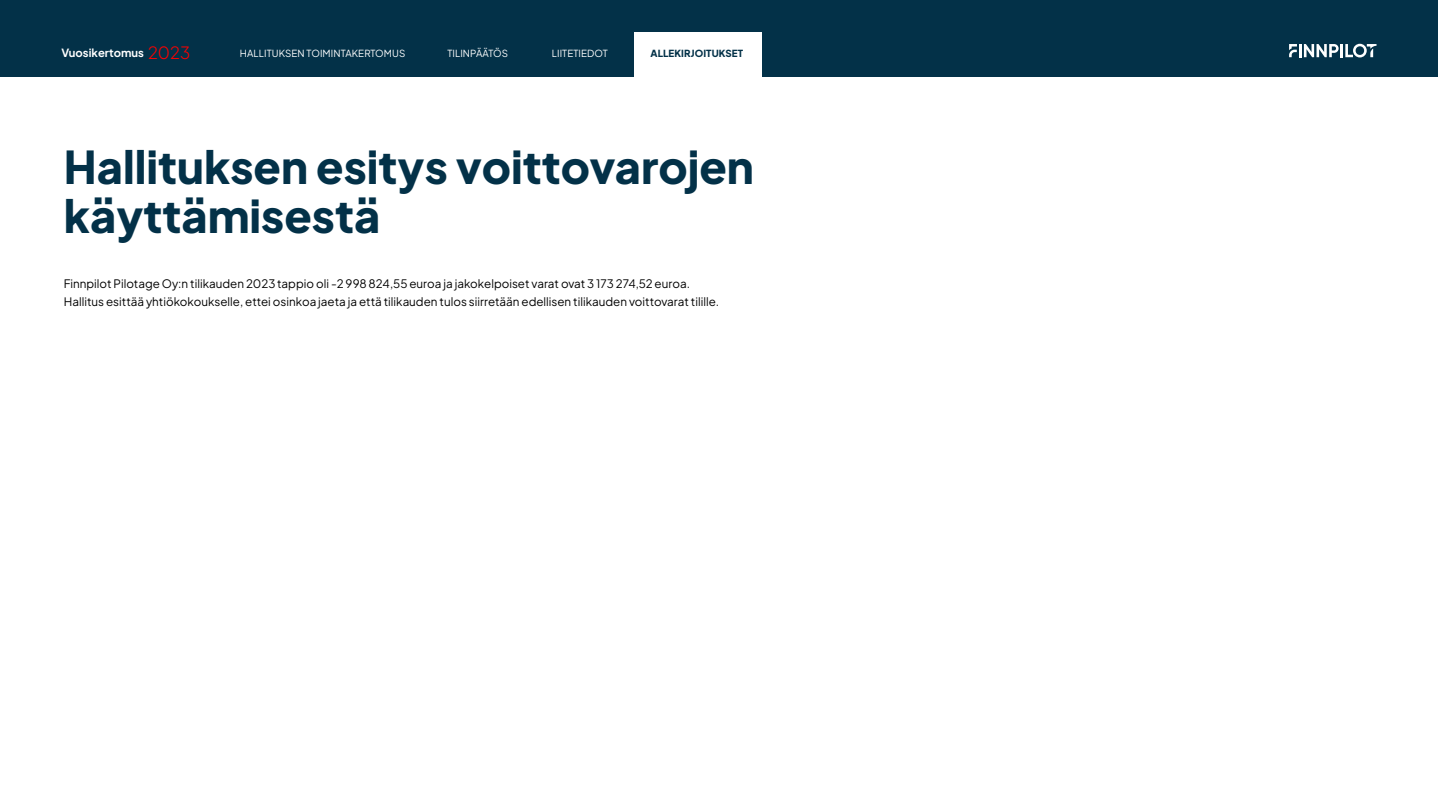
<style>
.page{position:relative;width:1438px;height:808px;background:#fff}
.page>*{position:absolute;margin:0;border:0;box-sizing:border-box;transform-origin:0 0}
.H2_tp_black{font:800 45px/49.5px "Plus Jakarta Sans";color:#033148}
.base{font:11.7px/18px "Plus Jakarta Sans";color:#000}
.t1{font:700 11.25px "Plus Jakarta Sans";color:#fff}
.t2{font:9.75px "Plus Jakarta Sans";letter-spacing:.01em;color:#fff}
.t3{font:800 9.75px "Plus Jakarta Sans";letter-spacing:.01em;color:#033148}
.s1{font-weight:400;font-size:16.8px;color:#f00}
</style>
<div class="page">
<div style="left:0;top:0;width:1437px;height:76px;background:#033148"></div>
<svg style="left:1289px;top:44px;width:87px;height:13px"></svg>
<div style="left:634px;top:32px;width:127px;height:49px;background:#fff"></div>
<p class="t1" style="left:61px;top:44px;width:130px">Vuosikertomus <span class="s1">2023</span></p>
<p class="t2" style="left:240px;top:45px;width:167px">HALLITUKSEN TOIMINTAKERTOMUS</p>
<p class="t2" style="left:447px;top:45px;width:62px">TILINPÄÄTÖS</p>
<p class="t2" style="left:552px;top:45px;width:58px">LIITETIEDOT</p>
<p class="t3" style="left:650px;top:45px;width:94px">ALLEKIRJOITUKSET</p>
<p class="H2_tp_black" style="left:64px;top:138px;width:691px">Hallituksen esitys voittovarojen käyttämisestä</p>
<p class="base" style="left:64px;top:273px;width:657px">Finnpilot Pilotage Oy:n tilikauden 2023 tappio oli -2 998 824,55 euroa ja jakokelpoiset varat ovat 3 173 274,52 euroa.<br>Hallitus esittää yhtiökokoukselle, ettei osinkoa jaeta ja että tilikauden tulos siirretään edellisen tilikauden voittovarat tilille.</p>
</div>
